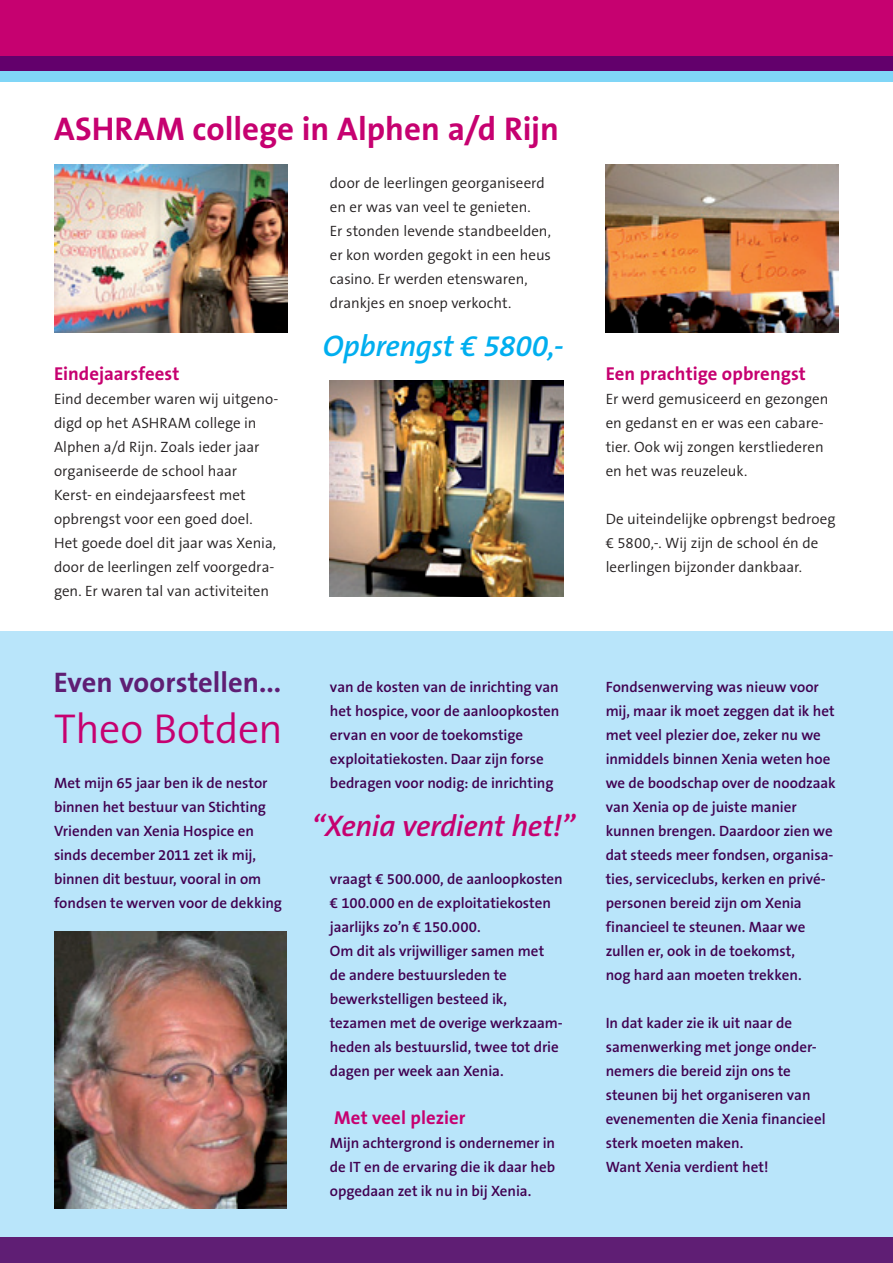
<style>
.page{position:relative;width:893px;height:1263px;background:#fff}
.page>*{position:absolute;margin:0;border:0;box-sizing:border-box;transform-origin:0 0}
.Kopjes{font:300 42px "The Sans B4";letter-spacing:-.01em;color:#c60170}
.Titel{font:700 33px "The Sans B7";color:#c60170}
.Platte_tekst{font:italic 600 30px "The Sans B6";letter-spacing:-.01em;color:#c60170}
.Platte_tekst-2{font:italic 600 30px "The Sans B6";letter-spacing:-.01em;color:#00aeef}
.Kopjes-2{font:700 28.5px "The Sans B7";color:#5f1e74}
.Kopjes-3{font:700 18.75px "The Sans B7";letter-spacing:.005em;color:#c60170}
.Platte_tekst-3{font:700 18.75px "The Sans B7";letter-spacing:.005em;color:#c60170}
.Platte_tekst-4{font:600 15px/24px "The Sans B6";color:#410151}
.Platte_tekst-5{font:300 15px/24px "The Sans B4";color:#231f20}
</style>
<div class="page">
<div style="left:0;top:631px;width:893px;height:611px;background:#b9e5fa"></div>
<div style="left:0;top:0;width:893px;height:70px;background:#c60170"></div>
<svg style="left:0;top:56px;width:893px;height:26px;background:#6f5aa6"></svg>
<div style="left:0;top:1237px;width:893px;height:26px;background:#5f1e74"></div>
<img style="left:54px;top:932px;width:233px;height:277px">
<img style="left:606px;top:164px;width:233px;height:168px">
<img style="left:54px;top:164px;width:233px;height:168px">
<img style="left:330px;top:380px;width:233px;height:216px">
<p class="Titel" style="left:54px;top:112px;width:506px">ASHRAM college in Alphen a/d Rijn</p>
<p class="Platte_tekst-5" style="left:330px;top:172px;width:223px">door de leerlingen georganiseerd en er was van veel te genieten.<br>Er stonden levende standbeelden, er kon worden gegokt in een heus casino. Er werden etenswaren, drankjes en snoep verkocht.</p>
<p class="Kopjes-3" style="left:54px;top:364px;width:127px">Eindejaarsfeest</p>
<p class="Platte_tekst-5" style="left:54px;top:388px;width:226px">Eind december waren wij uitgeno&shy;digd op het ASHRAM college in<br>Alphen a/d Rijn. Zoals ieder jaar organiseerde de school haar<br>Kerst- en eindejaarsfeest met opbrengst voor een goed doel.<br>Het goede doel dit jaar was Xenia, door de leerlingen zelf voorgedra&shy;gen. Er waren tal van activiteiten</p>
<p class="Platte_tekst-2" style="left:323px;top:330px;width:242px">Opbrengst € 5800,-</p>
<p class="Platte_tekst-3" style="left:606px;top:364px;width:202px">Een prachtige opbrengst</p>
<p class="Platte_tekst-5" style="left:606px;top:388px;width:224px">Er werd gemusiceerd en gezongen en gedanst en er was een cabare&shy;tier. Ook wij zongen kerstliederen en het was reuzeleuk.</p>
<p class="Platte_tekst-5" style="left:606px;top:508px;width:231px">De uiteindelijke opbrengst bedroeg € 5800,-. Wij zijn de school én de leerlingen bijzonder dankbaar.</p>
<p class="Kopjes-2" style="left:54px;top:667px;width:229px">Even voorstellen...</p>
<p class="Kopjes" style="left:54px;top:707px;width:230px">Theo Botden</p>
<p class="Platte_tekst-4" style="left:54px;top:771px;width:230px">Met mijn 65 jaar ben ik de nestor binnen het bestuur van Stichting<br>Vrienden van Xenia Hospice en sinds december 2011 zet ik mij, binnen dit bestuur, vooral in om fondsen te werven voor de dekking</p>
<p class="Platte_tekst-4" style="left:330px;top:675px;width:231px">van de kosten van de inrichting van het hospice, voor de aanloopkosten ervan en voor de toekomstige exploitatiekosten. Daar zijn forse bedragen voor nodig: de inrichting</p>
<p class="Platte_tekst" style="left:312px;top:810px;width:265px">“Xenia verdient het!”</p>
<p class="Platte_tekst-4" style="left:330px;top:867px;width:234px">vraagt € 500.000, de aanloopkosten € 100.000 en de exploitatiekosten jaarlijks zo’n € 150.000.</p>
<p class="Platte_tekst-4" style="left:330px;top:939px;width:235px">Om dit als vrijwilliger samen met de andere bestuursleden te bewerkstelligen besteed ik, tezamen met de overige werkzaam&shy;heden als bestuurslid, twee tot drie dagen per week aan Xenia.</p>
<p class="Kopjes-3" style="left:334px;top:1108px;width:133px">Met veel plezier</p>
<p class="Platte_tekst-4" style="left:330px;top:1131px;width:227px;text-align:justify">Mijn achtergrond is ondernemer in de IT en de ervaring die ik daar heb opgedaan zet ik nu in bij Xenia.</p>
<p class="Platte_tekst-4" style="left:606px;top:675px;width:232px">Fondsenwerving was nieuw voor mij, maar ik moet zeggen dat ik het met veel plezier doe, zeker nu we inmiddels binnen Xenia weten hoe we de boodschap over de noodzaak van Xenia op de juiste manier kunnen brengen. Daardoor zien we dat steeds meer fondsen, organisa&shy;ties, serviceclubs, kerken en privé&shy;personen bereid zijn om Xenia financieel te steunen. Maar we zullen er, ook in de toekomst,<br>nog hard aan moeten trekken.</p>
<p class="Platte_tekst-4" style="left:606px;top:1011px;width:221px">In dat kader zie ik uit naar de samenwerking met jonge onder&shy;nemers die bereid zijn ons te steunen bij het organiseren van evenementen die Xenia financieel sterk moeten maken.</p>
<p class="Platte_tekst-4" style="left:606px;top:1155px;width:164px">Want Xenia verdient het!</p>
</div>
